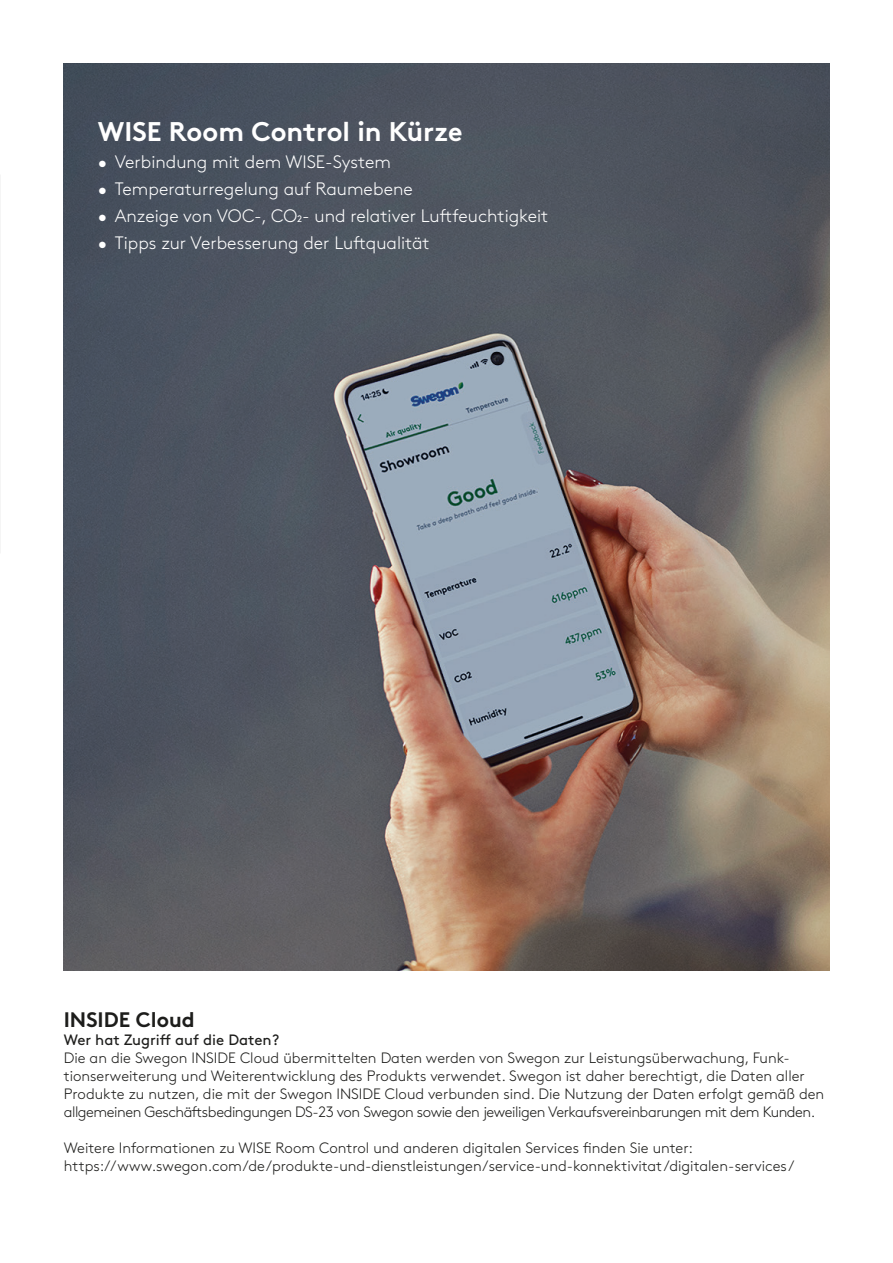
<style>
.page{position:relative;width:893px;height:1263px;background:#fff}
.page>*{position:absolute;margin:0;border:0;box-sizing:border-box;transform-origin:0 0}
.t1{font:700 27px "Swegon Brown";color:#fff}
.t2{font:700 21px "Swegon Brown";color:#1d1d1b}
.t3{font:300 18px "Swegon Brown";color:#fff}
.t4{font:300 15px/18px "Swegon Brown";color:#1d1d1b}
.t5{font:15px "Swegon Brown";color:#1d1d1b}
</style>
<div class="page">
<img style="left:64px;top:64px;width:765px;height:906px">
<h1 class="t1" style="left:98px;top:110px;width:366px">WISE Room Control in Kürze</h1>
<p class="t3" style="left:98px;top:148px;width:295px">• Verbindung mit dem WISE-System</p>
<p class="t3" style="left:98px;top:175px;width:316px">• Temperaturregelung auf Raumebene</p>
<p class="t3" style="left:98px;top:202px;width:452px">• Anzeige von VOC-, CO₂- und relativer Luftfeuchtigkeit</p>
<p class="t3" style="left:98px;top:229px;width:333px">• Tipps zur Verbesserung der Luftqualität</p>
<h2 class="t2" style="left:64px;top:1002px;width:133px">INSIDE Cloud</h2>
<p class="t5" style="left:64px;top:1028px;width:217px">Wer hat Zugriff auf die Daten?</p>
<p class="t4" style="left:64px;top:1047px;width:762px">Die an die Swegon INSIDE Cloud übermittelten Daten werden von Swegon zur Leistungsüberwachung, Funk&shy;tionserweiterung und Weiterentwicklung des Produkts verwendet. Swegon ist daher berechtigt, die Daten aller Produkte zu nutzen, die mit der Swegon INSIDE Cloud verbunden sind. Die Nutzung der Daten erfolgt gemäß den allgemeinen Geschäftsbedingungen DS-23 von Swegon sowie den jeweiligen Verkaufsvereinbarungen mit dem Kunden.</p>
<p class="t4" style="left:64px;top:1137px;width:732px">Weitere Informationen zu WISE Room Control und anderen digitalen Services finden Sie unter: https://www.swegon.com/de/produkte-und-dienstleistungen/service-und-konnektivitat/digitalen-services/</p>
</div>
